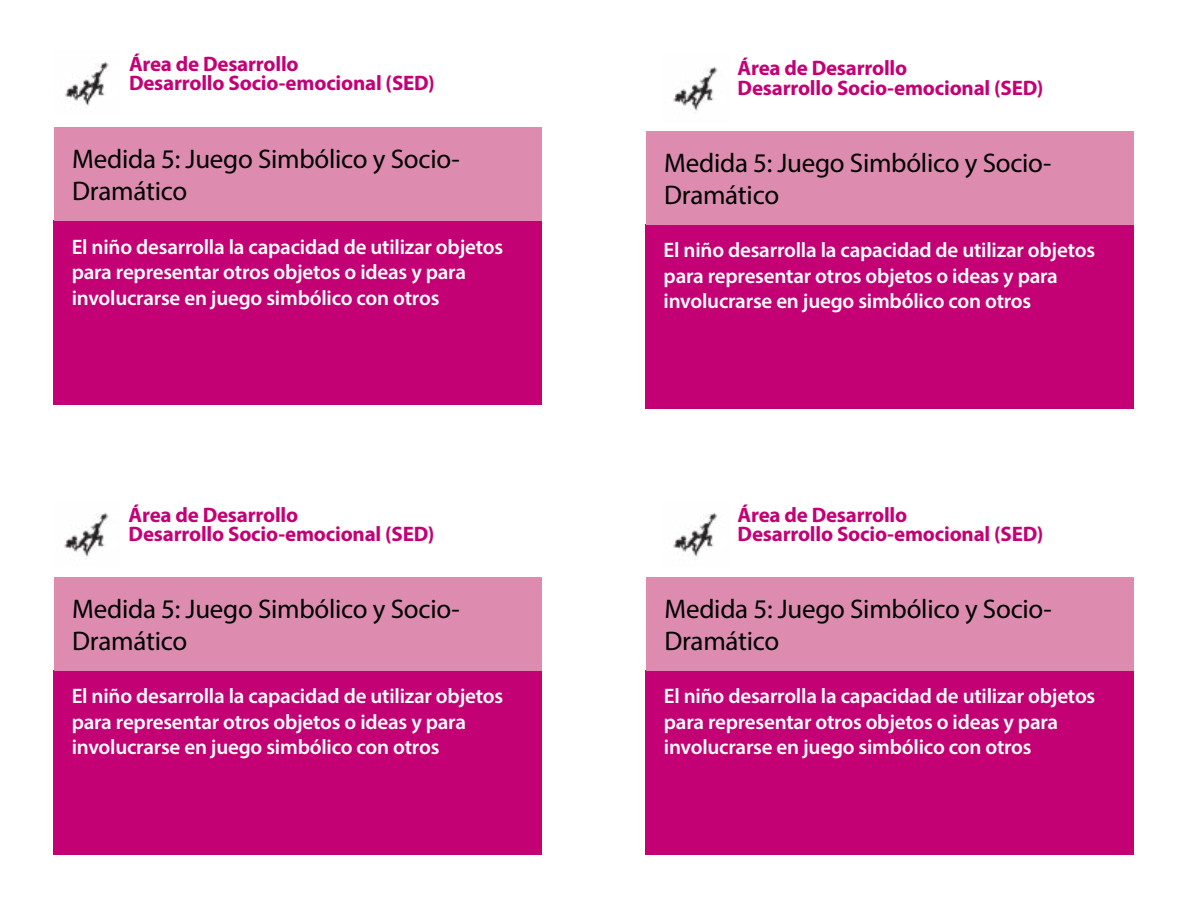
<style>
.page{position:relative;width:1188px;height:918px;background:#fff}
.page>*{position:absolute;margin:0;border:0;box-sizing:border-box;transform-origin:0 0}
.Measure{font:27px/31.5px "Myriad Pro";letter-spacing:-.01em;color:#000}
.Measure_description{font:600 21px/25.5px "Myriad Pro";letter-spacing:-.01em;color:#fff}
.t1{font:700 21px/19.5px "Myriad Pro";letter-spacing:-.01em;color:#c40075}
</style>
<div class="page">
<img style="left:673px;top:66px;width:45px;height:47px">
<img style="left:65px;top:61px;width:44px;height:45px">
<img style="left:673px;top:512px;width:45px;height:47px">
<img style="left:64px;top:512px;width:45px;height:47px">
<div style="left:54px;top:220px;width:488px;height:185px;background:#c40075"></div>
<div style="left:646px;top:224px;width:488px;height:185px;background:#c40075"></div>
<div style="left:54px;top:670px;width:488px;height:185px;background:#c40075"></div>
<div style="left:646px;top:670px;width:488px;height:185px;background:#c40075"></div>
<div style="left:54px;top:127px;width:488px;height:94px;background:#dd8cb0"></div>
<div style="left:646px;top:131px;width:488px;height:94px;background:#dd8cb0"></div>
<div style="left:54px;top:577px;width:488px;height:94px;background:#dd8cb0"></div>
<div style="left:646px;top:577px;width:488px;height:94px;background:#dd8cb0"></div>
<p class="t1" style="left:129px;top:53px;width:307px">Área de Desarrollo<br>Desarrollo Socio-emocional (SED)</p>
<p class="t1" style="left:738px;top:58px;width:307px">Área de Desarrollo<br>Desarrollo Socio-emocional (SED)</p>
<p class="Measure" style="left:72px;top:143px;width:389px">Medida 5: Juego Simbólico y Socio-<br>Dramático</p>
<p class="Measure" style="left:664px;top:147px;width:389px">Medida 5: Juego Simbólico y Socio-<br>Dramático</p>
<p class="Measure_description" style="left:72px;top:233px;width:433px">El niño desarrolla la capacidad de utilizar objetos para representar otros objetos o ideas y para involucrarse en juego simbólico con otros</p>
<p class="Measure_description" style="left:664px;top:237px;width:433px">El niño desarrolla la capacidad de utilizar objetos para representar otros objetos o ideas y para involucrarse en juego simbólico con otros</p>
<p class="t1" style="left:129px;top:504px;width:307px">Área de Desarrollo<br>Desarrollo Socio-emocional (SED)</p>
<p class="t1" style="left:738px;top:504px;width:307px">Área de Desarrollo<br>Desarrollo Socio-emocional (SED)</p>
<p class="Measure" style="left:72px;top:593px;width:389px">Medida 5: Juego Simbólico y Socio-<br>Dramático</p>
<p class="Measure" style="left:664px;top:593px;width:389px">Medida 5: Juego Simbólico y Socio-<br>Dramático</p>
<p class="Measure_description" style="left:72px;top:683px;width:433px">El niño desarrolla la capacidad de utilizar objetos para representar otros objetos o ideas y para involucrarse en juego simbólico con otros</p>
<p class="Measure_description" style="left:664px;top:683px;width:433px">El niño desarrolla la capacidad de utilizar objetos para representar otros objetos o ideas y para involucrarse en juego simbólico con otros</p>
</div>
